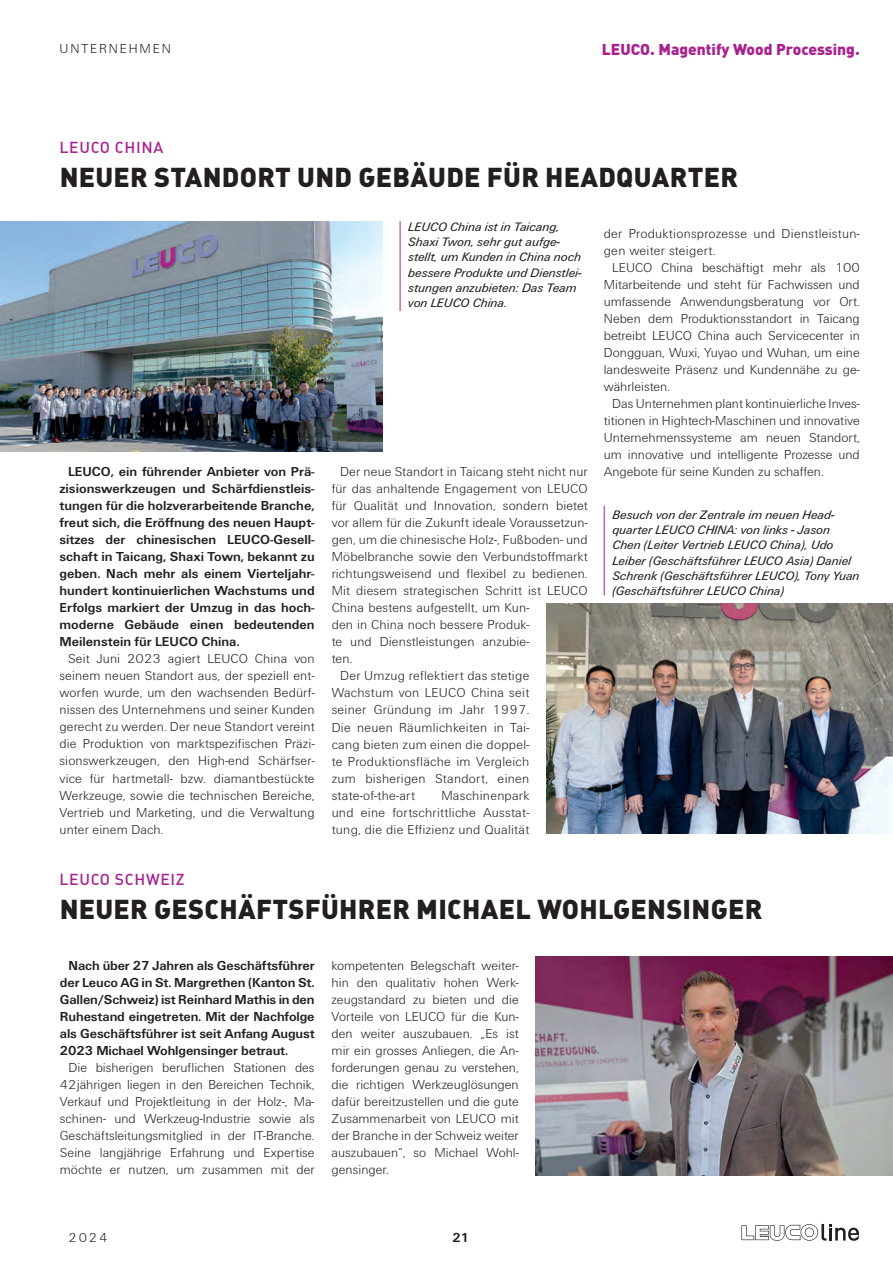
<style>
.page{position:relative;width:893px;height:1263px;background:#fff}
.page>*{position:absolute;margin:0;border:0;box-sizing:border-box;transform-origin:0 0}
.t1{font:900 27px "DIN Pro";letter-spacing:.01em;color:#231f20}
.t2{font:500 15.75px "DIN Pro";letter-spacing:.04em;color:#a9218e}
.t3{font:900 15.6px "DIN Pro";color:#a9218e}
.t4{font:300 13.5px/17px "LEUCO UN";letter-spacing:.01em;color:#231f20;text-align:justify}
.t5{font:700 13.5px/17px "LEUCO UN";letter-spacing:-.005em;color:#231f20;text-align:justify}
.t6{font:300 13.5px "LEUCO UN";letter-spacing:.14em;color:#231f20}
.t7{font:italic 12.75px/15.3px "LEUCO UN";color:#231f20}
</style>
<div class="page">
<svg style="left:741px;top:1224px;width:118px;height:17px"></svg>
<img style="left:536px;top:957px;width:357px;height:218px">
<img style="left:546px;top:604px;width:347px;height:229px">
<img style="left:0;top:221px;width:383px;height:230px">
<hr style="left:400px;top:221px;width:1px;height:90px;background:#a9218e">
<hr style="left:604px;top:506px;width:1px;height:89px;background:#a9218e">
<p class="t6" style="left:60px;top:40px;width:113px">UNTERNEHMEN</p>
<p class="t2" style="left:60px;top:137px;width:105px">LEUCO CHINA</p>
<p class="t3" style="left:602px;top:38px;width:259px">LEUCO. Magentify Wood Processing.</p>
<h1 class="t1" style="left:60px;top:159px;width:680px">NEUER STANDORT UND GEBÄUDE FÜR HEADQUARTER</h1>
<p class="t5" style="left:60px;top:463px;width:257px;text-indent:9px">LEUCO, ein führender Anbieter von Prä&shy;zisionswerkzeugen und Schärfdienstleis&shy;tungen für die holzverarbeitende Branche, freut sich, die Eröffnung des neuen Haupt&shy;sitzes der chinesischen LEUCO-Gesell&shy;schaft in Taicang, Shaxi Town, bekannt zu geben. Nach mehr als einem Vierteljahr&shy;hundert kontinuierlichen Wachstums und Erfolgs markiert der Umzug in das hoch&shy;moderne Gebäude einen bedeutenden Meilenstein für LEUCO China.</p>
<p class="t4" style="left:60px;top:650px;width:257px;text-indent:9px">Seit Juni 2023 agiert LEUCO China von seinem neuen Standort aus, der speziell ent&shy;worfen wurde, um den wachsenden Bedürf&shy;nissen des Unternehmens und seiner Kunden gerecht zu werden. Der neue Standort vereint die Produktion von marktspezifischen Präzi&shy;sionswerkzeugen, den High-end Schärfser&shy;vice für hartmetall- bzw. diamantbestückte Werkzeuge, sowie die technischen Bereiche, Vertrieb und Marketing, und die Verwaltung unter einem Dach.</p>
<p class="t2" style="left:60px;top:868px;width:126px">LEUCO SCHWEIZ</p>
<p class="t7" style="left:408px;top:219px;width:175px">LEUCO China ist in Taicang,<br>Shaxi Twon, sehr gut aufge&shy;stellt, um Kunden in China noch bessere Produkte und Dienstlei&shy;stungen anzubieten: Das Team von LEUCO China.</p>
<p class="t4" style="left:340px;top:463px;width:249px">Der neue Standort in Taicang steht nicht nur</p>
<p class="t4" style="left:332px;top:480px;width:258px">für das anhaltende Engagement von LEUCO</p>
<p class="t4" style="left:332px;top:497px;width:258px">für Qualität und Innovation, sondern bietet</p>
<p class="t4" style="left:332px;top:514px;width:257px">vor allem für die Zukunft ideale Voraussetzun-</p>
<p class="t4" style="left:332px;top:531px;width:258px">gen, um die chinesische Holz-, Fußboden- und</p>
<p class="t4" style="left:332px;top:548px;width:258px">Möbelbranche sowie den Verbundstoffmarkt</p>
<p class="t4" style="left:332px;top:565px;width:258px">richtungsweisend und flexibel zu bedienen.</p>
<p class="t4" style="left:332px;top:582px;width:258px">Mit diesem strategischen Schritt ist LEUCO</p>
<p class="t4" style="left:332px;top:599px;width:199px">China bestens aufgestellt, um Kun-</p>
<p class="t4" style="left:332px;top:616px;width:199px">den in China noch bessere Produk-</p>
<p class="t4" style="left:332px;top:633px;width:199px">te und Dienstleistungen anzubie-</p>
<p class="t4" style="left:332px;top:650px;width:22px">ten.</p>
<p class="t4" style="left:340px;top:667px;width:191px">Der Umzug reflektiert das stetige</p>
<p class="t4" style="left:332px;top:684px;width:199px">Wachstum von LEUCO China seit</p>
<p class="t4" style="left:332px;top:701px;width:199px">seiner Gründung im Jahr 1997.</p>
<p class="t4" style="left:332px;top:718px;width:199px">Die neuen Räumlichkeiten in Tai-</p>
<p class="t4" style="left:332px;top:735px;width:199px">cang bieten zum einen die doppel-</p>
<p class="t4" style="left:332px;top:752px;width:199px">te Produktionsfläche im Vergleich</p>
<p class="t4" style="left:332px;top:769px;width:199px">zum bisherigen Standort, einen</p>
<p class="t4" style="left:332px;top:786px;width:85px">state-of-the-art</p>
<p class="t4" style="left:332px;top:786px;width:199px;text-indent:110px">Maschinenpark und eine fortschrittliche Ausstat&shy;tung, die die Effizienz und Qualität</p>
<p class="t4" style="left:604px;top:225px;width:258px">der Produktionsprozesse und Dienstleistun&shy;gen weiter steigert.</p>
<p class="t4" style="left:604px;top:259px;width:258px;text-indent:9px">LEUCO China beschäftigt mehr als 100<br>Mitarbeitende und steht für Fachwissen und umfassende Anwendungsberatung vor Ort.<br>Neben dem Produktionsstandort in Taicang betreibt LEUCO China auch Servicecenter in Dongguan, Wuxi, Yuyao und Wuhan, um eine landesweite Präsenz und Kundennähe zu ge&shy;währleisten.</p>
<p class="t4" style="left:604px;top:395px;width:258px;text-indent:9px">Das Unternehmen plant kontinuierliche Inves&shy;titionen in Hightech-Maschinen und innovative Unternehmenssysteme am neuen Standort, um innovative und intelligente Prozesse und Angebote für seine Kunden zu schaffen.</p>
<p class="t7" style="left:612px;top:507px;width:249px">Besuch von der Zentrale im neuen Head&shy;quarter LEUCO CHINA: von links - Jason Chen (Leiter Vertrieb LEUCO China), Udo Leiber (Geschäftsführer LEUCO Asia) Daniel Schrenk (Geschäftsführer LEUCO), Tony Yuan (Geschäftsführer LEUCO China)</p>
<h1 class="t1" style="left:60px;top:890px;width:704px">NEUER GESCHÄFTSFÜHRER MICHAEL WOHLGENSINGER</h1>
<p class="t5" style="left:60px;top:957px;width:256px;text-indent:9px">Nach über 27 Jahren als Geschäftsführer der Leuco AG in St. Margrethen (Kanton St.<br>Gallen/Schweiz) ist Reinhard Mathis in den Ruhestand eingetreten. Mit der Nachfolge als Geschäftsführer ist seit Anfang August 2023 Michael Wohlgensinger betraut.</p>
<p class="t4" style="left:60px;top:1058px;width:256px;text-indent:9px">Die bisherigen beruflichen Stationen des 42jährigen liegen in den Bereichen Technik, Verkauf und Projektleitung in der Holz-, Ma&shy;schinen- und Werkzeug-Industrie sowie als Geschäftsleitungsmitglied in der IT-Branche.<br>Seine langjährige Erfahrung und Expertise möchte er nutzen, um zusammen mit der</p>
<p class="t4" style="left:332px;top:956px;width:189px">kompetenten Belegschaft weiter&shy;hin den qualitativ hohen Werk&shy;zeugstandard zu bieten und die Vorteile von LEUCO für die Kun&shy;den weiter auszubauen. „Es ist mir ein grosses Anliegen, die An&shy;forderungen genau zu verstehen, die richtigen Werkzeuglösungen dafür bereitzustellen und die gute Zusammenarbeit von LEUCO mit der Branche in der Schweiz weiter auszubauen“, so Michael Wohl&shy;gensinger.</p>
<p class="t4" style="left:68px;top:1228px;width:41px">2024</p>
<p class="t5" style="left:452px;top:1229px;width:18px">21</p>
</div>
